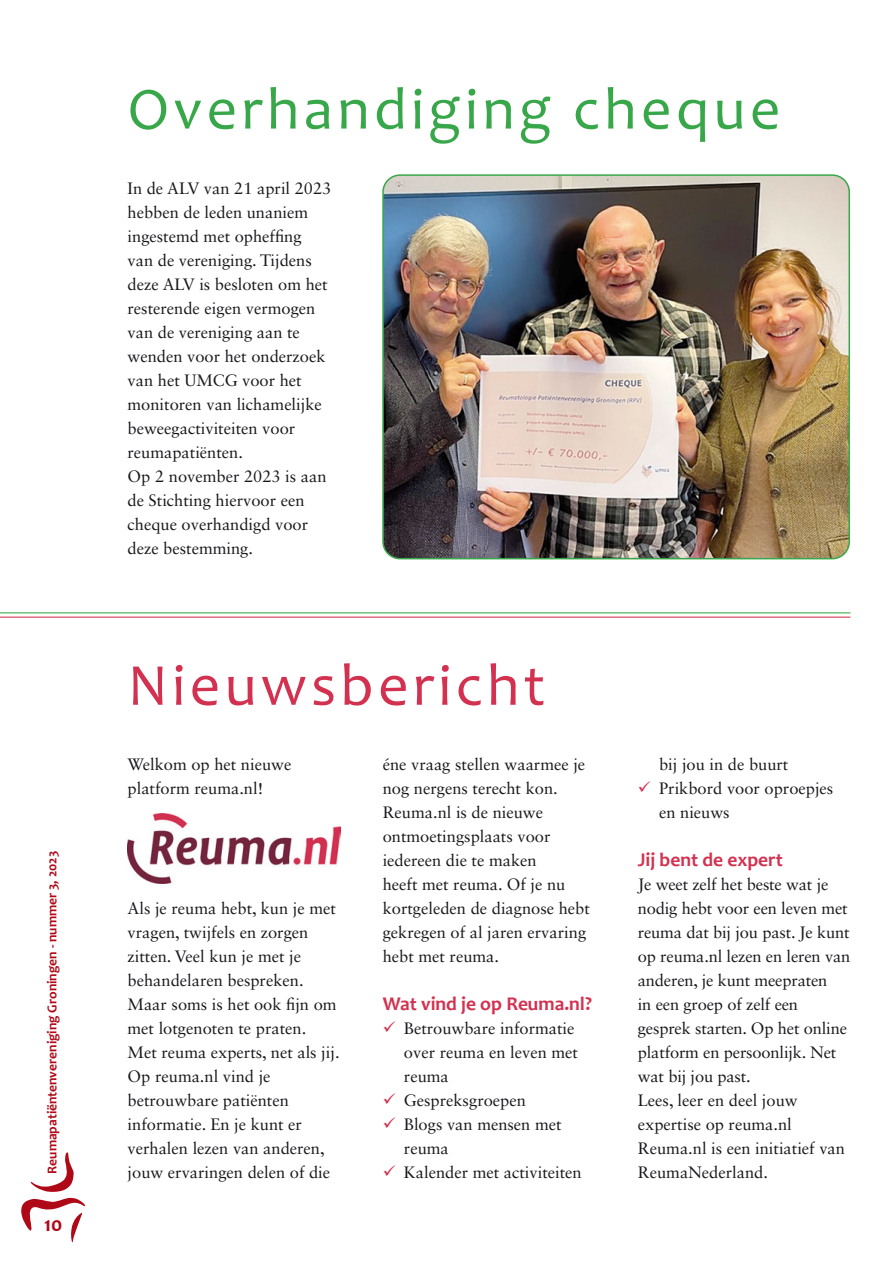
<style>
.page{position:relative;width:893px;height:1263px;background:#fff}
.page>*{position:absolute;margin:0;border:0;box-sizing:border-box;transform-origin:0 0}
.t1{font:60px "Candara";letter-spacing:.07em;color:#38a74a}
.t2{font:60px "Candara";letter-spacing:.07em;color:#d33150}
.t3{font:700 21px "Candara";color:#af0917}
.t4{font:700 19.5px "Candara";color:#d33150}
.t5{font:16.5px/24px "Sabon LT Std";color:#1a171c}
.t6{font:700 13.5px "Candara";color:#af0917}
.s1{color:#d33150}
</style>
<div class="page">
<img style="left:385px;top:177px;width:464px;height:382px">
<div style="left:382px;top:174px;width:468px;height:385px;border:2px solid #38a74a;border-radius:17px"></div>
<img style="left:128px;top:813px;width:212px;height:71px">
<hr style="left:0;top:617px;width:850px;height:1px;background:#d33150">
<hr style="left:0;top:612px;width:850px;height:1px;background:#38a74a">
<svg style="left:21px;top:1152px;width:64px;height:90px"></svg>
<p class="t6" style="left:44px;top:1174px;width:324px;rotate:-90deg">Reumapatiëntenvereniging Groningen - nummer 3, 2023</p>
<p class="t3" style="left:44px;top:1211px;width:20px">10</p>
<h1 class="t1" style="left:128px;top:71px;width:654px">Overhandiging cheque</h1>
<p class="t5" style="left:128px;top:176px;width:205px">In de ALV van 21 april 2023 hebben de leden unaniem ingestemd met opheffing van de vereniging. Tijdens deze ALV is besloten om het resterende eigen vermogen van de vereniging aan te wenden voor het onderzoek van het UMCG voor het monitoren van lichamelijke beweegactiviteiten voor reumapatiënten.<br>Op 2 november 2023 is aan de Stichting hiervoor een cheque overhandigd voor deze bestemming.</p>
<h1 class="t2" style="left:128px;top:648px;width:419px">Nieuwsbericht</h1>
<p class="t5" style="left:128px;top:752px;width:165px">Welkom op het nieuwe platform reuma.nl!</p>
<p class="t5" style="left:128px;top:896px;width:214px">Als je reuma hebt, kun je met vragen, twijfels en zorgen zitten. Veel kun je met je behandelaren bespreken.<br>Maar soms is het ook fijn om met lotgenoten te praten.<br>Met reuma experts, net als jij.<br>Op reuma.nl vind je betrouwbare patiënten informatie. En je kunt er verhalen lezen van anderen, jouw ervaringen delen of die</p>
<p class="t5" style="left:383px;top:752px;width:209px">éne vraag stellen waarmee je nog nergens terecht kon.<br>Reuma.nl is de nieuwe ontmoetingsplaats voor iedereen die te maken<br>heeft met reuma. Of je nu kortgeleden de diagnose hebt gekregen of al jaren ervaring hebt met reuma.</p>
<p class="t4" style="left:383px;top:991px;width:211px">Wat vind je op Reuma.nl?</p>
<p class="t5" style="left:404px;top:1016px;width:176px;text-indent:-21px"><span class="s1">✓</span> Betrouwbare informatie over reuma en leven met reuma</p>
<p class="t5" style="left:383px;top:1088px;width:145px"><span class="s1">✓</span> Gespreksgroepen</p>
<p class="t5" style="left:404px;top:1112px;width:159px;text-indent:-21px"><span class="s1">✓</span> Blogs van mensen met reuma</p>
<p class="t5" style="left:383px;top:1160px;width:201px"><span class="s1">✓</span> Kalender met activiteiten</p>
<p class="t5" style="left:659px;top:752px;width:131px">bij jou in de buurt</p>
<p class="t5" style="left:659px;top:776px;width:176px;text-indent:-21px"><span class="s1">✓</span> Prikbord voor oproepjes en nieuws</p>
<p class="t4" style="left:638px;top:847px;width:147px">Jij bent de expert</p>
<p class="t5" style="left:638px;top:872px;width:214px">Je weet zelf het beste wat je nodig hebt voor een leven met reuma dat bij jou past. Je kunt op reuma.nl lezen en leren van anderen, je kunt meepraten<br>in een groep of zelf een gesprek starten. Op het online platform en persoonlijk. Net wat bij jou past.<br>Lees, leer en deel jouw expertise op reuma.nl<br>Reuma.nl is een initiatief van<br>ReumaNederland.</p>
</div>
